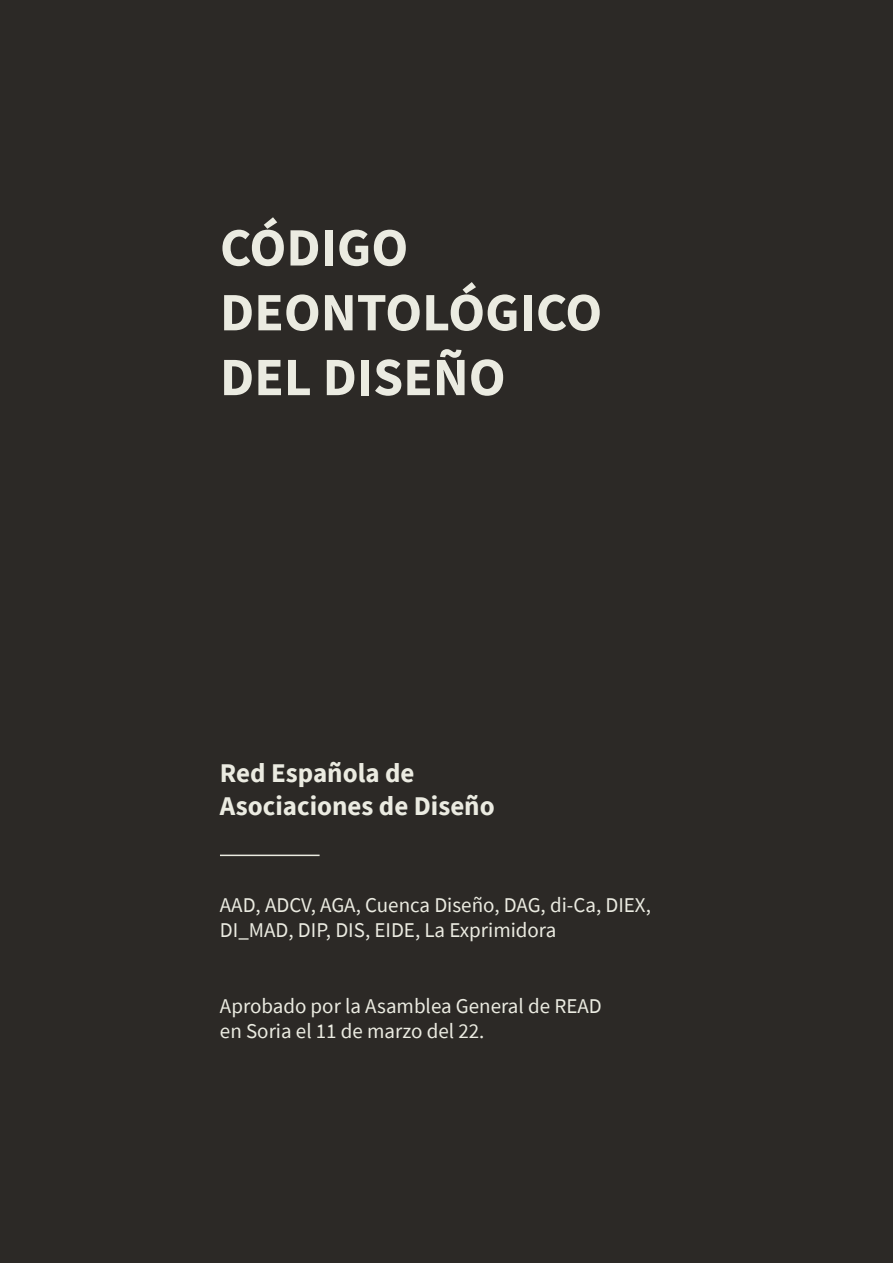
<style>
.page{position:relative;width:893px;height:1263px;background:#2c2926}
.page>*{position:absolute;margin:0;border:0;box-sizing:border-box;transform-origin:0 0}
.t1{font:700 54px/64.8px "Source Sans Pro";color:#ebebe1}
.t2{font:700 27px/32.4px "Source Sans Pro";color:#ebebe1}
.t3{font:21px/25.2px "Source Sans Pro";color:#ebebe1}
</style>
<div class="page">
<hr style="left:220px;top:854px;width:100px;height:2px;background:#ebebe1">
<h1 class="t1" style="left:220px;top:214px;width:384px">CÓDIGO<br>DEONTOLÓGICO<br>DEL DISEÑO</h1>
<p class="t2" style="left:220px;top:756px;width:276px">Red Española de<br>Asociaciones de Diseño</p>
<p class="t3" style="left:220px;top:892px;width:432px">AAD, ADCV, AGA, Cuenca Diseño, DAG, di-Ca, DIEX,<br>DI_MAD, DIP, DIS, EIDE, La Exprimidora</p>
<p class="t3" style="left:220px;top:993px;width:383px">Aprobado por la Asamblea General de READ en Soria el 11 de marzo del 22.</p>
</div>
